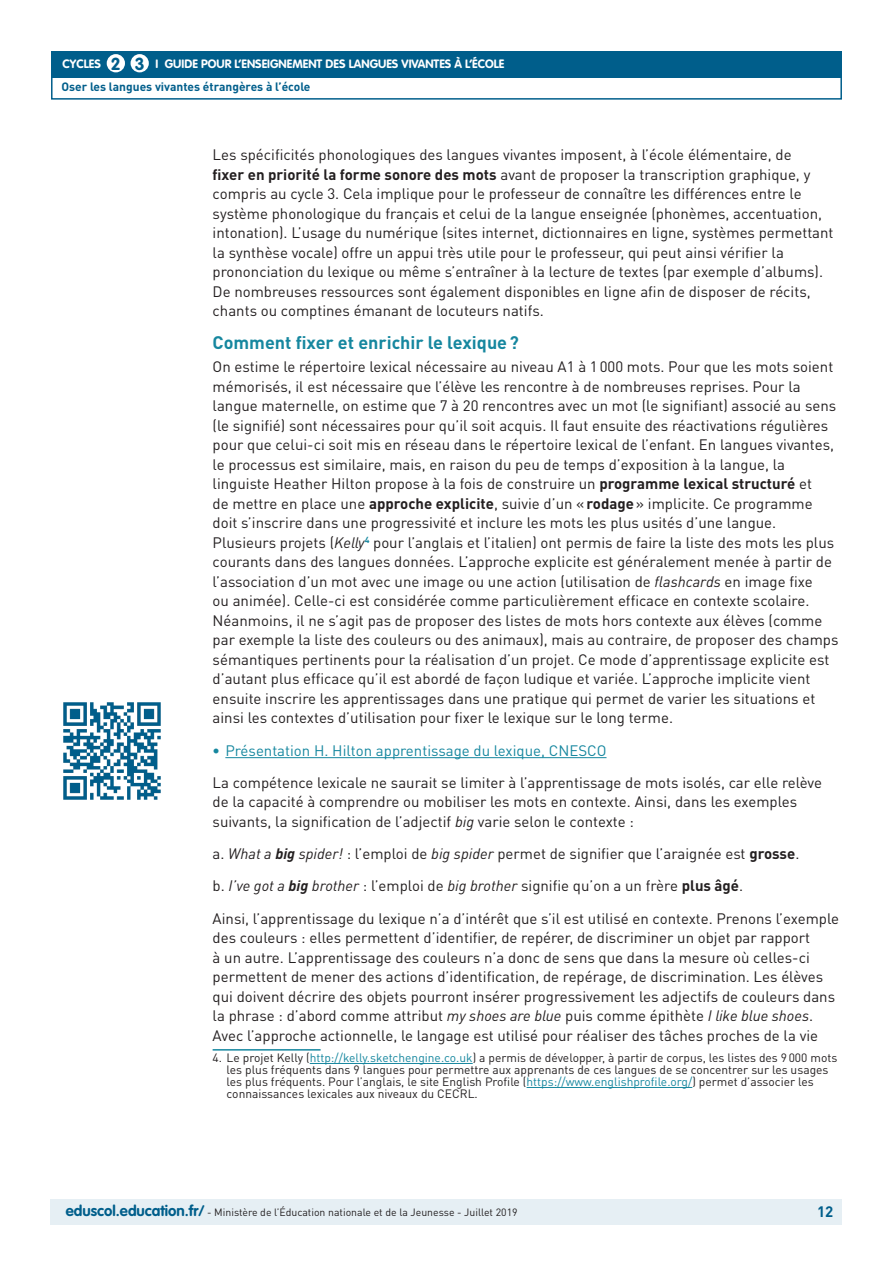
<style>
.page{position:relative;width:893px;height:1263px;background:#fff}
.page>*{position:absolute;margin:0;border:0;box-sizing:border-box;transform-origin:0 0}
._04_Titre_de_niveau{font:700 18px "DIN Pro";color:#16879f}
.t1{font:700 17.25px "VAG Rounded Std";color:#005e8b}
._06_Texte_courant{font:15px/19.5px "DIN Pro";color:#231f20}
.t2{font:15px "DIN Pro";color:#16879f}
.t3{font:700 15px "DIN Pro";color:#005e8b}
.t4{font:12px/12px "DIN Pro";color:#231f20}
.t5{font:700 12px "VAG Rounded Std";color:#fff}
.t6{font:700 12px "DIN Pro";color:#005e8b}
.t7{font:10.5px "DIN Pro";color:#231f20}
.s1{font-weight:700}
.s2{font-style:italic}
.s3{font-weight:700;font-style:italic}
.s4{color:#16879f}
.s5{font-family:"VAG Rounded Std";font-weight:700;font-size:15px;color:#005e8b}
</style>
<div class="page">
<div style="left:50px;top:1199px;width:791px;height:26px;background:#e6eff4"></div>
<div style="left:51px;top:51px;width:791px;height:27px;background:#005e8b"></div>
<div style="left:107px;top:54px;width:18px;height:18px;background:#fff;border-radius:50%"></div>
<div style="left:131px;top:54px;width:18px;height:18px;background:#fff;border-radius:50%"></div>
<div style="left:51px;top:75px;width:791px;height:25px;border:2px solid #005e8b"></div>
<hr style="left:225px;top:757px;width:381px;height:1px;background:#16879f">
<hr style="left:213px;top:1049px;width:108px;height:1px;background:#16879f">
<hr style="left:310px;top:1063px;width:163px;height:1px;background:#16879f">
<hr style="left:527px;top:1087px;width:165px;height:1px;background:#16879f">
<img style="left:63px;top:702px;width:98px;height:98px">
<p class="t5" style="left:63px;top:57px;width:40px">CYCLES</p>
<p class="t5" style="left:156px;top:57px;width:350px">I GUIDE POUR L’ENSEIGNEMENT DES LANGUES VIVANTES À L’ÉCOLE</p>
<p class="t1" style="left:111px;top:53px;width:35px">2 3</p>
<p class="t6" style="left:61px;top:79px;width:251px">Oser les langues vivantes étrangères à l’école</p>
<p class="_06_Texte_courant" style="left:213px;top:145px;width:622px">Les spécificités phonologiques des langues vivantes imposent, à l’école élémentaire, de<br><span class="s1">fixer en priorité la forme sonore des mots</span> avant de proposer la transcription graphique, y compris au cycle 3. Cela implique pour le professeur de connaître les différences entre le système phonologique du français et celui de la langue enseignée (phonèmes, accentuation, intonation). L’usage du numérique (sites internet, dictionnaires en ligne, systèmes permettant la synthèse vocale) offre un appui très utile pour le professeur, qui peut ainsi vérifier la prononciation du lexique ou même s’entraîner à la lecture de textes (par exemple d’albums).<br>De nombreuses ressources sont également disponibles en ligne afin de disposer de récits, chants ou comptines émanant de locuteurs natifs.</p>
<p class="_04_Titre_de_niveau" style="left:213px;top:330px;width:308px">Comment fixer et enrichir le lexique?</p>
<p class="_06_Texte_courant" style="left:213px;top:357px;width:627px">On estime le répertoire lexical nécessaire au niveau A1 à 1000 mots. Pour que les mots soient mémorisés, il est nécessaire que l’élève les rencontre à de nombreuses reprises. Pour la langue maternelle, on estime que 7 à 20 rencontres avec un mot (le signifiant) associé au sens (le signifié) sont nécessaires pour qu’il soit acquis. Il faut ensuite des réactivations régulières pour que celui-ci soit mis en réseau dans le répertoire lexical de l’enfant. En langues vivantes, le processus est similaire, mais, en raison du peu de temps d’exposition à la langue, la linguiste Heather Hilton propose à la fois de construire un <span class="s1">programme lexical structuré</span> et<br>de mettre en place une <span class="s1">approche explicite</span>, suivie d’un «<span class="s1">rodage</span>» implicite. Ce programme doit s’inscrire dans une progressivité et inclure les mots les plus usités d’une langue.<br>Plusieurs projets (<span class="s2">Kelly</span><sup>4</sup> pour l’anglais et l’italien) ont permis de faire la liste des mots les plus courants dans des langues données. L’approche explicite est généralement menée à partir de l’association d’un mot avec une image ou une action (utilisation de <span class="s2">flashcards</span> en image fixe<br>ou animée). Celle-ci est considérée comme particulièrement efficace en contexte scolaire.<br>Néanmoins, il ne s’agit pas de proposer des listes de mots hors contexte aux élèves (comme par exemple la liste des couleurs ou des animaux), mais au contraire, de proposer des champs sémantiques pertinents pour la réalisation d’un projet. Ce mode d’apprentissage explicite est d’autant plus efficace qu’il est abordé de façon ludique et variée. L’approche implicite vient ensuite inscrire les apprentissages dans une pratique qui permet de varier les situations et ainsi les contextes d’utilisation pour fixer le lexique sur le long terme.</p>
<p class="t2" style="left:213px;top:741px;width:395px"><span class="s1">•</span> Présentation H. Hilton apprentissage du lexique, CNESCO</p>
<p class="_06_Texte_courant" style="left:213px;top:772px;width:611px">La compétence lexicale ne saurait se limiter à l’apprentissage de mots isolés, car elle relève de la capacité à comprendre ou mobiliser les mots en contexte. Ainsi, dans les exemples suivants, la signification de l’adjectif <span class="s2">big</span> varie selon le contexte :</p>
<p class="_06_Texte_courant" style="left:213px;top:844px;width:588px">a. <span class="s2">What a</span> <span class="s3">big</span> <span class="s2">spider!</span> : l’emploi de <span class="s2">big spider</span> permet de signifier que l’araignée est <span class="s1">grosse</span>.</p>
<p class="_06_Texte_courant" style="left:213px;top:876px;width:532px">b. <span class="s2">I’ve got a</span> <span class="s3">big</span> <span class="s2">brother</span> : l’emploi de <span class="s2">big brother</span> signifie qu’on a un frère <span class="s1">plus âgé</span>.</p>
<p class="_06_Texte_courant" style="left:213px;top:908px;width:628px">Ainsi, l’apprentissage du lexique n’a d’intérêt que s’il est utilisé en contexte. Prenons l’exemple des couleurs : elles permettent d’identifier, de repérer, de discriminer un objet par rapport<br>à un autre. L’apprentissage des couleurs n’a donc de sens que dans la mesure où celles-ci permettent de mener des actions d’identification, de repérage, de discrimination. Les élèves qui doivent décrire des objets pourront insérer progressivement les adjectifs de couleurs dans la phrase : d’abord comme attribut <span class="s2">my shoes are blue</span> puis comme épithète <span class="s2">I like blue shoes</span>.<br>Avec l’approche actionnelle, le langage est utilisé pour réaliser des tâches proches de la vie</p>
<p class="t4" style="left:227px;top:1051px;width:612px;text-indent:-14px">4. Le projet Kelly (<span class="s4">http://kelly.sketchengine.co.uk</span>) a permis de développer, à partir de corpus, les listes des 9000 mots les plus fréquents dans 9 langues pour permettre aux apprenants de ces langues de se concentrer sur les usages les plus fréquents. Pour l’anglais, le site English Profile (<span class="s4">https://www.englishprofile.org/</span>) permet d’associer les connaissances lexicales aux niveaux du CECRL.</p>
<p class="t7" style="left:66px;top:1205px;width:453px"><span class="s5">eduscol.education.fr/</span> - Ministère de l’Éducation nationale et de la Jeunesse - Juillet 2019</p>
<p class="t3" style="left:817px;top:1201px;width:18px">12</p>
</div>
